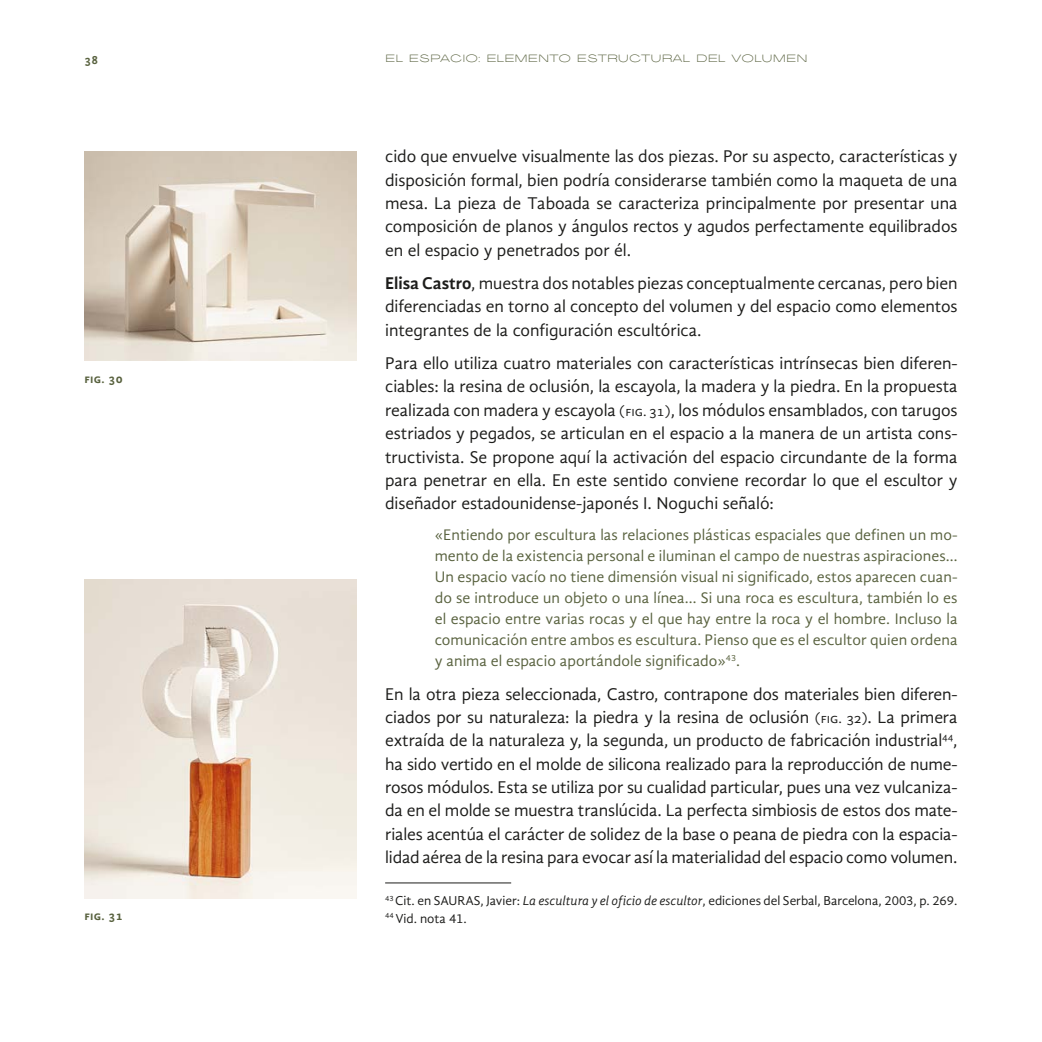
<style>
.page{position:relative;width:1042px;height:1042px;background:#fff}
.page>*{position:absolute;margin:0;border:0;box-sizing:border-box;transform-origin:0 0}
.CUERPO_DE_TEXTO{font:17.5px/23.4px "Gandhi Sans";letter-spacing:-.01em;color:#1d1d1b;text-align:justify}
.CITA_APARTE_CUERPO_D{font:15.75px/21px "Gandhi Sans";letter-spacing:.005em;color:#59623f;text-align:justify}
.NOTA_AL_PIE{font:13.3px "Gandhi Sans";color:#1d1d1b}
.PIE_DE_FOTO{font:700 12.6px "Gandhi Sans";letter-spacing:.02em;color:#59623f}
.t1{font:700 12.25px "Gandhi Sans";color:#59623f}
.t2{font:10.5px "Agrandir Oversized Light F2";color:#59623f}
.s1{font-weight:700}
.s2{font-size:14px}
.s3{font-style:italic}
</style>
<div class="page">
<hr style="left:385px;top:882px;width:126px;height:1px;background:#1d1d1b">
<img style="left:84px;top:151px;width:272px;height:209px">
<img style="left:84px;top:579px;width:272px;height:319px">
<p class="t1" style="left:84px;top:53px;width:15px">38</p>
<p class="t2" style="left:385px;top:52px;width:424px">EL ESPACIO: ELEMENTO ESTRUCTURAL DEL VOLUMEN</p>
<p class="PIE_DE_FOTO" style="left:84px;top:372px;width:40px">fig. 30</p>
<p class="PIE_DE_FOTO" style="left:84px;top:908px;width:40px">fig. 31</p>
<p class="CUERPO_DE_TEXTO" style="left:385px;top:145px;width:574px">cido que envuelve visualmente las dos piezas. Por su aspecto, características y disposición formal, bien podría considerarse también como la maqueta de una mesa. La pieza de Taboada se caracteriza principalmente por presentar una composición de planos y ángulos rectos y agudos perfectamente equilibrados en el espacio y penetrados por él.</p>
<p class="CUERPO_DE_TEXTO" style="left:385px;top:271px;width:574px"><span class="s1">Elisa Castro</span>, muestra dos notables piezas conceptualmente cercanas, pero bien diferenciadas en torno al concepto del volumen y del espacio como elementos integrantes de la configuración escultórica.</p>
<p class="CUERPO_DE_TEXTO" style="left:385px;top:351px;width:574px">Para ello utiliza cuatro materiales con características intrínsecas bien diferen&shy;ciables: la resina de oclusión, la escayola, la madera y la piedra. En la propuesta realizada con madera y escayola <span class="s2">(fig. 31)</span>, los módulos ensamblados, con tarugos estriados y pegados, se articulan en el espacio a la manera de un artista cons&shy;tructivista. Se propone aquí la activación del espacio circundante de la forma para penetrar en ella. En este sentido conviene recordar lo que el escultor y diseñador estadounidense-japonés I. Noguchi señaló:</p>
<p class="CITA_APARTE_CUERPO_D" style="left:435px;top:524px;width:524px">«Entiendo por escultura las relaciones plásticas espaciales que definen un mo&shy;mento de la existencia personal e iluminan el campo de nuestras aspiraciones… Un espacio vacío no tiene dimensión visual ni significado, estos aparecen cuan&shy;do se introduce un objeto o una línea… Si una roca es escultura, también lo es el espacio entre varias rocas y el que hay entre la roca y el hombre. Incluso la comunicación entre ambos es escultura. Pienso que es el escultor quien ordena y anima el espacio aportándole significado»<sup>43</sup>.</p>
<p class="CUERPO_DE_TEXTO" style="left:385px;top:682px;width:574px">En la otra pieza seleccionada, Castro, contrapone dos materiales bien diferen&shy;ciados por su naturaleza: la piedra y la resina de oclusión <span class="s2">(fig. 32)</span>. La primera extraída de la naturaleza y, la segunda, un producto de fabricación industrial<sup>44</sup>, ha sido vertido en el molde de silicona realizado para la reproducción de nume&shy;rosos módulos. Esta se utiliza por su cualidad particular, pues una vez vulcaniza&shy;da en el molde se muestra translúcida. La perfecta simbiosis de estos dos mate&shy;riales acentúa el carácter de solidez de la base o peana de piedra con la espacia&shy;lidad aérea de la resina para evocar así la materialidad del espacio como volumen.</p>
<p class="NOTA_AL_PIE" style="left:385px;top:893px;width:574px"><sup>43</sup> Cit. en SAURAS, Javier: <span class="s3">La escultura y el oficio de escultor</span>, ediciones del Serbal, Barcelona, 2003, p. 269.</p>
<p class="NOTA_AL_PIE" style="left:385px;top:911px;width:83px"><sup>44</sup> Vid. nota 41.</p>
</div>
